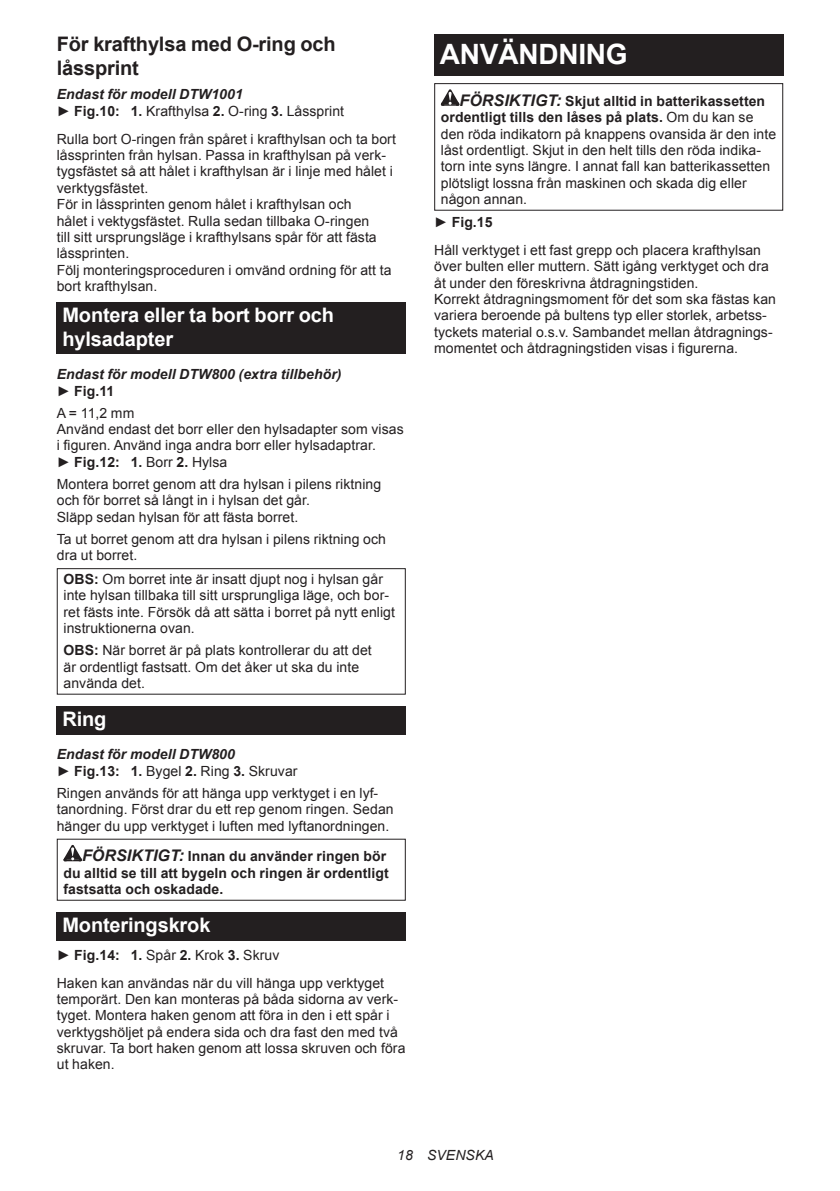
<style>
.page{position:relative;width:840px;height:1191px;background:#fff}
.page>*{position:absolute;margin:0;border:0;box-sizing:border-box;transform-origin:0 0}
.t1{font:700 28px "Arial";letter-spacing:-.01em;color:#fff}
.t2{font:700 20px/23.4px "Arial";letter-spacing:-.01em;color:#fff}
.t3{font:700 20px/23.4px "Arial";letter-spacing:-.01em;color:#231f20}
.t4{font:14px/16.4px "Arial";letter-spacing:.005em;color:#231f20}
.t5{font:700 14px/16.4px "Arial";letter-spacing:.005em;color:#231f20}
.t6{font:italic 700 14px/16.4px "Arial";letter-spacing:.005em;color:#231f20}
.t7{font:italic 14px "Arial";letter-spacing:.005em;color:#231f20}
.s1{font-weight:700;font-style:italic}
.s2{font-weight:700}
.s3{font-weight:400;font-style:normal}
.s4{font-style:normal}
.s5{font-style:italic;font-size:16px}
.s6{font-weight:700;font-style:italic;font-size:16px}
</style>
<div class="page">
<div style="left:57px;top:302px;width:348px;height:52px;background:#231f20"></div>
<div style="left:57px;top:568px;width:348px;height:126px;border:1px solid #231f20"></div>
<div style="left:57px;top:706px;width:348px;height:28px;background:#231f20"></div>
<svg style="left:63px;top:845px;width:19px;height:16px"></svg>
<div style="left:57px;top:912px;width:348px;height:28px;background:#231f20"></div>
<div style="left:434px;top:34px;width:348px;height:41px;background:#231f20"></div>
<svg style="left:440px;top:89px;width:19px;height:17px"></svg>
<div style="left:434px;top:83px;width:348px;height:128px;border:1px solid #231f20"></div>
<h2 class="t3" style="left:57px;top:33px;width:280px">För krafthylsa med O-ring och låssprint</h2>
<p class="t4" style="left:57px;top:86px;width:289px"><span class="s1">Endast för modell DTW1001<br></span>► <span class="s2">Fig.10: 1.</span> Krafthylsa <span class="s2">2.</span> O-ring <span class="s2">3.</span> Låssprint</p>
<p class="t4" style="left:57px;top:131px;width:340px">Rulla bort O-ringen från spåret i krafthylsan och ta bort låssprinten från hylsan. Passa in krafthylsan på verk&shy;tygsfästet så att hålet i krafthylsan är i linje med hålet i verktygsfästet.<br>För in låssprinten genom hålet i krafthylsan och<br>hålet i vektygsfästet. Rulla sedan tillbaka O-ringen<br>till sitt ursprungsläge i krafthylsans spår för att fästa låssprinten.<br>Följ monteringsproceduren i omvänd ordning för att ta bort krafthylsan.</p>
<h2 class="t2" style="left:62px;top:304px;width:273px">Montera eller ta bort borr och hylsadapter</h2>
<p class="t6" style="left:57px;top:366px;width:286px">Endast för modell DTW800 (extra tillbehör) <span class="s3">►</span> <span class="s4">Fig.11</span></p>
<p class="t4" style="left:57px;top:405px;width:348px">A = 11,2 mm<br>Använd endast det borr eller den hylsadapter som visas i figuren. Använd inga andra borr eller hylsadaptrar.<br>► <span class="s2">Fig.12: 1.</span> Borr <span class="s2">2.</span> Hylsa</p>
<p class="t4" style="left:57px;top:476px;width:326px">Montera borret genom att dra hylsan i pilens riktning och för borret så långt in i hylsan det går.<br>Släpp sedan hylsan för att fästa borret.</p>
<p class="t4" style="left:57px;top:531px;width:330px">Ta ut borret genom att dra hylsan i pilens riktning och dra ut borret.</p>
<p class="t4" style="left:63px;top:571px;width:333px"><span class="s2">OBS:</span> Om borret inte är insatt djupt nog i hylsan går inte hylsan tillbaka till sitt ursprungliga läge, och bor&shy;ret fästs inte. Försök då att sätta i borret på nytt enligt instruktionerna ovan.</p>
<p class="t4" style="left:63px;top:642px;width:309px"><span class="s2">OBS:</span> När borret är på plats kontrollerar du att det är ordentligt fastsatt. Om det åker ut ska du inte använda det.</p>
<h2 class="t2" style="left:62px;top:708px;width:45px">Ring</h2>
<p class="t6" style="left:57px;top:746px;width:242px">Endast för modell DTW800<br><span class="s3">►</span> <span class="s4">Fig.13: 1.</span> <span class="s3">Bygel</span> <span class="s4">2.</span> <span class="s3">Ring</span> <span class="s4">3.</span> <span class="s3">Skruvar</span></p>
<p class="t4" style="left:57px;top:785px;width:338px">Ringen används för att hänga upp verktyget i en lyf&shy;tanordning. Först drar du ett rep genom ringen. Sedan hänger du upp verktyget i luften med lyftanordningen.</p>
<p class="t5" style="left:63px;top:848px;width:327px;text-indent:19px"><span class="s5">FÖRSIKTIGT:</span> Innan du använder ringen bör du alltid se till att bygeln och ringen är ordentligt fastsatta och oskadade.</p>
<h2 class="t2" style="left:62px;top:914px;width:149px">Monteringskrok</h2>
<p class="t4" style="left:57px;top:941px;width:329px;line-height:27.8px">► <span class="s2">Fig.14: 1.</span> Spår <span class="s2">2.</span> Krok <span class="s2">3.</span> Skruv<br>Haken kan användas när du vill hänga upp verktyget</p>
<p class="t4" style="left:57px;top:991px;width:350px">temporärt. Den kan monteras på båda sidorna av verk&shy;tyget. Montera haken genom att föra in den i ett spår i verktygshöljet på endera sida och dra fast den med två skruvar. Ta bort haken genom att lossa skruven och föra ut haken.</p>
<h1 class="t1" style="left:439px;top:35px;width:189px">ANVÄNDNING</h1>
<p class="t4" style="left:440px;top:93px;width:336px;text-indent:19px"><span class="s6">FÖRSIKTIGT:</span> <span class="s2">Skjut alltid in batterikassetten ordentligt tills den låses på plats.</span> Om du kan se den röda indikatorn på knappens ovansida är den inte låst ordentligt. Skjut in den helt tills den röda indika&shy;torn inte syns längre. I annat fall kan batterikassetten plötsligt lossna från maskinen och skada dig eller någon annan.</p>
<p class="t4" style="left:434px;top:208px;width:328px;line-height:27.8px">► <span class="s2">Fig.15<br></span>Håll verktyget i ett fast grepp och placera krafthylsan</p>
<p class="t4" style="left:434px;top:258px;width:343px">över bulten eller muttern. Sätt igång verktyget och dra åt under den föreskrivna åtdragningstiden.<br>Korrekt åtdragningsmoment för det som ska fästas kan variera beroende på bultens typ eller storlek, arbetss&shy;tyckets material o.s.v. Sambandet mellan åtdragnings&shy;momentet och åtdragningstiden visas i figurerna.</p>
<p class="t7" style="left:397px;top:1146px;width:98px">18 SVENSKA</p>
</div>
